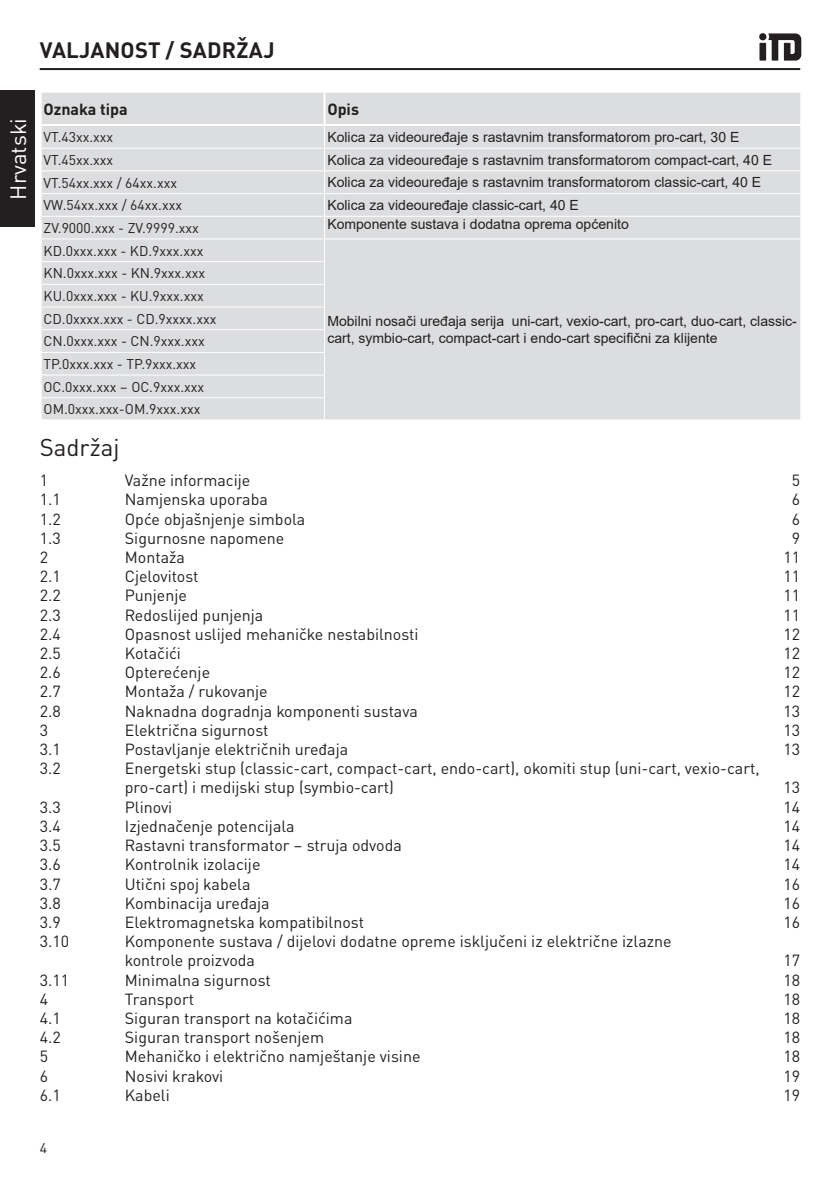
<style>
.page{position:relative;width:840px;height:1191px;background:#fff}
.page>*{position:absolute;margin:0;border:0;box-sizing:border-box;transform-origin:0 0}
.t1{font:24px "DINOT";color:#231f20}
.t2{font:700 22px "DINOT";letter-spacing:.01em;color:#231f20}
.t3{font:22px "DIN Pro";color:#fff}
.t4{font:16px/19.2px "DIN Pro";color:#231f20}
.t5{font:700 16px "DINOT";color:#231f20}
.t6{font:14px/16.8px "Arial";color:#231f20}
.t7{font:14px/22.6px "DINOT";letter-spacing:-.005em;color:#231f20}
.t8{font:14px/22.6px "DIN Pro";letter-spacing:-.005em;color:#231f20}
</style>
<div class="page">
<hr style="left:40px;top:68px;width:759px;height:2px;background:#231f20">
<div style="left:0;top:91px;width:34px;height:136px;background:#231f20"></div>
<svg style="left:759px;top:33px;width:41px;height:28px"></svg>
<div style="left:42px;top:93px;width:757px;height:326px;background:#dcdddf"></div>
<hr style="left:323px;top:93px;width:2px;height:31px;background:#fff">
<hr style="left:325px;top:148px;width:474px;height:1px;background:#fff">
<hr style="left:325px;top:170px;width:474px;height:1px;background:#fff">
<hr style="left:325px;top:193px;width:474px;height:1px;background:#fff">
<hr style="left:325px;top:216px;width:474px;height:1px;background:#fff">
<hr style="left:325px;top:238px;width:474px;height:1px;background:#fff">
<hr style="left:42px;top:148px;width:283px;height:1px;background:#fff">
<hr style="left:42px;top:170px;width:283px;height:1px;background:#fff">
<hr style="left:42px;top:193px;width:283px;height:1px;background:#fff">
<hr style="left:42px;top:216px;width:283px;height:1px;background:#fff">
<hr style="left:42px;top:238px;width:283px;height:1px;background:#fff">
<hr style="left:42px;top:261px;width:283px;height:1px;background:#fff">
<hr style="left:42px;top:284px;width:283px;height:1px;background:#fff">
<hr style="left:42px;top:306px;width:283px;height:1px;background:#fff">
<hr style="left:42px;top:329px;width:283px;height:1px;background:#fff">
<hr style="left:42px;top:352px;width:283px;height:1px;background:#fff">
<hr style="left:42px;top:374px;width:283px;height:1px;background:#fff">
<hr style="left:42px;top:397px;width:283px;height:1px;background:#fff">
<svg style="left:324px;top:126px;width:1px;height:293px"></svg>
<hr style="left:323px;top:124px;width:478px;height:2px;background:#fff">
<hr style="left:40px;top:124px;width:283px;height:2px;background:#fff">
<h2 class="t2" style="left:40px;top:33px;width:236px">VALJANOST / SADRŽAJ</h2>
<h2 class="t3" style="left:1px;top:200px;width:83px;rotate:-90deg">Hrvatski</h2>
<p class="t5" style="left:44px;top:96px;width:86px">Oznaka tipa</p>
<p class="t5" style="left:327px;top:96px;width:33px">Opis</p>
<p class="t7" style="left:44px;top:125px;width:71px">VT.43xx.xxx</p>
<p class="t6" style="left:327px;top:129px;width:413px">Kolica za videouređaje s rastavnim transformatorom pro-cart, 30 E</p>
<p class="t7" style="left:44px;top:147px;width:71px">VT.45xx.xxx</p>
<p class="t6" style="left:327px;top:151px;width:446px">Kolica za videouređaje s rastavnim transformatorom compact-cart, 40 E</p>
<p class="t7" style="left:44px;top:170px;width:135px">VT.54xx.xxx / 64xx.xxx</p>
<p class="t6" style="left:327px;top:174px;width:435px">Kolica za videouređaje s rastavnim transformatorom classic-cart, 40 E</p>
<p class="t7" style="left:44px;top:193px;width:140px">VW.54xx.xxx / 64xx.xxx</p>
<p class="t6" style="left:327px;top:197px;width:253px">Kolica za videouređaje classic-cart, 40 E</p>
<p class="t7" style="left:44px;top:215px;width:157px">ZV.9000.xxx - ZV.9999.xxx</p>
<p class="t6" style="left:327px;top:216px;width:303px">Komponente sustava i dodatna oprema općenito</p>
<p class="t7" style="left:44px;top:238px;width:161px">KD.0xxx.xxx - KD.9xxx.xxx</p>
<p class="t7" style="left:44px;top:261px;width:163px">KN.0xxx.xxx - KN.9xxx.xxx<br>KU.0xxx.xxx - KU.9xxx.xxx</p>
<p class="t8" style="left:44px;top:306px;width:174px">CD.0xxxx.xxx - CD.9xxxx.xxx<br>CN.0xxx.xxx - CN.9xxx.xxx<br>TP.0xxx.xxx - TP.9xxx.xxx</p>
<p class="t7" style="left:44px;top:374px;width:162px">OC.0xxx.xxx – OC.9xxx.xxx<br>OM.0xxx.xxx-OM.9xxx.xxx</p>
<p class="t6" style="left:327px;top:313px;width:471px">Mobilni nosači uređaja serija uni-cart, vexio-cart, pro-cart, duo-cart, classic&shy;cart, symbio-cart, compact-cart i endo-cart specifični za klijente</p>
<h1 class="t1" style="left:40px;top:428px;width:81px">Sadržaj</h1>
<p class="t4" style="left:40px;top:470px;width:10px">1</p>
<p class="t4" style="left:125px;top:470px;width:127px">Važne informacije</p>
<p class="t4" style="left:791px;top:470px;width:10px">5</p>
<p class="t4" style="left:40px;top:489px;width:23px">1.1</p>
<p class="t4" style="left:125px;top:489px;width:144px">Namjenska uporaba</p>
<p class="t4" style="left:791px;top:489px;width:10px">6</p>
<p class="t4" style="left:40px;top:508px;width:23px">1.2</p>
<p class="t4" style="left:125px;top:508px;width:182px">Opće objašnjenje simbola</p>
<p class="t4" style="left:791px;top:508px;width:10px">6</p>
<p class="t4" style="left:40px;top:527px;width:23px">1.3</p>
<p class="t4" style="left:125px;top:527px;width:161px">Sigurnosne napomene</p>
<p class="t4" style="left:791px;top:527px;width:10px">9</p>
<p class="t4" style="left:40px;top:546px;width:10px">2</p>
<p class="t4" style="left:125px;top:546px;width:61px">Montaža</p>
<p class="t4" style="left:783px;top:546px;width:18px">11</p>
<p class="t4" style="left:40px;top:566px;width:23px">2.1</p>
<p class="t4" style="left:125px;top:566px;width:75px">Cjelovitost</p>
<p class="t4" style="left:783px;top:566px;width:18px">11</p>
<p class="t4" style="left:40px;top:585px;width:23px">2.2</p>
<p class="t4" style="left:125px;top:585px;width:64px">Punjenje</p>
<p class="t4" style="left:783px;top:585px;width:18px">11</p>
<p class="t4" style="left:40px;top:604px;width:23px">2.3</p>
<p class="t4" style="left:125px;top:604px;width:140px">Redoslijed punjenja</p>
<p class="t4" style="left:783px;top:604px;width:18px">11</p>
<p class="t4" style="left:40px;top:623px;width:23px">2.4</p>
<p class="t4" style="left:125px;top:623px;width:295px">Opasnost uslijed mehaničke nestabilnosti</p>
<p class="t4" style="left:783px;top:623px;width:18px">12</p>
<p class="t4" style="left:40px;top:642px;width:23px">2.5</p>
<p class="t4" style="left:125px;top:642px;width:58px">Kotačići</p>
<p class="t4" style="left:783px;top:642px;width:18px">12</p>
<p class="t4" style="left:40px;top:662px;width:23px">2.6</p>
<p class="t4" style="left:125px;top:662px;width:87px">Opterećenje</p>
<p class="t4" style="left:783px;top:662px;width:18px">12</p>
<p class="t4" style="left:40px;top:681px;width:23px">2.7</p>
<p class="t4" style="left:125px;top:681px;width:144px">Montaža / rukovanje</p>
<p class="t4" style="left:783px;top:681px;width:18px">12</p>
<p class="t4" style="left:40px;top:700px;width:23px">2.8</p>
<p class="t4" style="left:125px;top:700px;width:294px">Naknadna dogradnja komponenti sustava</p>
<p class="t4" style="left:783px;top:700px;width:18px">13</p>
<p class="t4" style="left:40px;top:719px;width:10px">3</p>
<p class="t4" style="left:125px;top:719px;width:145px">Električna sigurnost</p>
<p class="t4" style="left:783px;top:719px;width:18px">13</p>
<p class="t4" style="left:40px;top:738px;width:23px">3.1</p>
<p class="t4" style="left:125px;top:738px;width:225px">Postavljanje električnih uređaja</p>
<p class="t4" style="left:783px;top:738px;width:18px">13</p>
<p class="t4" style="left:40px;top:758px;width:23px">3.2</p>
<p class="t4" style="left:125px;top:758px;width:636px">Energetski stup (classic-cart, compact-cart, endo-cart), okomiti stup (uni-cart, vexio-cart, pro-cart) i medijski stup (symbio-cart)</p>
<p class="t4" style="left:783px;top:777px;width:18px">13</p>
<p class="t4" style="left:40px;top:796px;width:23px">3.3</p>
<p class="t4" style="left:125px;top:796px;width:49px">Plinovi</p>
<p class="t4" style="left:783px;top:796px;width:18px">14</p>
<p class="t4" style="left:40px;top:815px;width:23px">3.4</p>
<p class="t4" style="left:125px;top:815px;width:171px">Izjednačenje potencijala</p>
<p class="t4" style="left:783px;top:815px;width:18px">14</p>
<p class="t4" style="left:40px;top:834px;width:23px">3.5</p>
<p class="t4" style="left:125px;top:834px;width:278px">Rastavni transformator – struja odvoda</p>
<p class="t4" style="left:783px;top:834px;width:18px">14</p>
<p class="t4" style="left:40px;top:854px;width:23px">3.6</p>
<p class="t4" style="left:125px;top:854px;width:137px">Kontrolnik izolacije</p>
<p class="t4" style="left:783px;top:854px;width:18px">14</p>
<p class="t4" style="left:40px;top:873px;width:23px">3.7</p>
<p class="t4" style="left:125px;top:873px;width:127px">Utični spoj kabela</p>
<p class="t4" style="left:783px;top:873px;width:18px">16</p>
<p class="t4" style="left:40px;top:892px;width:23px">3.8</p>
<p class="t4" style="left:125px;top:892px;width:146px">Kombinacija uređaja</p>
<p class="t4" style="left:783px;top:892px;width:18px">16</p>
<p class="t4" style="left:40px;top:911px;width:23px">3.9</p>
<p class="t4" style="left:125px;top:911px;width:240px">Elektromagnetska kompatibilnost</p>
<p class="t4" style="left:783px;top:911px;width:18px">16</p>
<p class="t4" style="left:40px;top:930px;width:31px">3.10</p>
<p class="t4" style="left:125px;top:930px;width:548px">Komponente sustava / dijelovi dodatne opreme isključeni iz električne izlazne kontrole proizvoda</p>
<p class="t4" style="left:783px;top:950px;width:18px">17</p>
<p class="t4" style="left:40px;top:969px;width:31px">3.11</p>
<p class="t4" style="left:125px;top:969px;width:147px">Minimalna sigurnost</p>
<p class="t4" style="left:783px;top:969px;width:18px">18</p>
<p class="t4" style="left:40px;top:988px;width:10px">4</p>
<p class="t4" style="left:125px;top:988px;width:71px">Transport</p>
<p class="t4" style="left:783px;top:988px;width:18px">18</p>
<p class="t4" style="left:40px;top:1007px;width:23px">4.1</p>
<p class="t4" style="left:125px;top:1007px;width:229px">Siguran transport na kotačićima</p>
<p class="t4" style="left:783px;top:1007px;width:18px">18</p>
<p class="t4" style="left:40px;top:1026px;width:23px">4.2</p>
<p class="t4" style="left:125px;top:1026px;width:201px">Siguran transport nošenjem</p>
<p class="t4" style="left:783px;top:1026px;width:18px">18</p>
<p class="t4" style="left:40px;top:1046px;width:10px">5</p>
<p class="t4" style="left:125px;top:1046px;width:297px">Mehaničko i električno namještanje visine</p>
<p class="t4" style="left:783px;top:1046px;width:18px">18</p>
<p class="t4" style="left:40px;top:1065px;width:10px">6</p>
<p class="t4" style="left:125px;top:1065px;width:100px">Nosivi krakovi</p>
<p class="t4" style="left:783px;top:1065px;width:18px">19</p>
<p class="t4" style="left:40px;top:1084px;width:23px">6.1</p>
<p class="t4" style="left:125px;top:1084px;width:46px">Kabeli</p>
<p class="t4" style="left:783px;top:1084px;width:18px">19</p>
<p class="t7" style="left:40px;top:1136px;width:9px">4</p>
</div>
